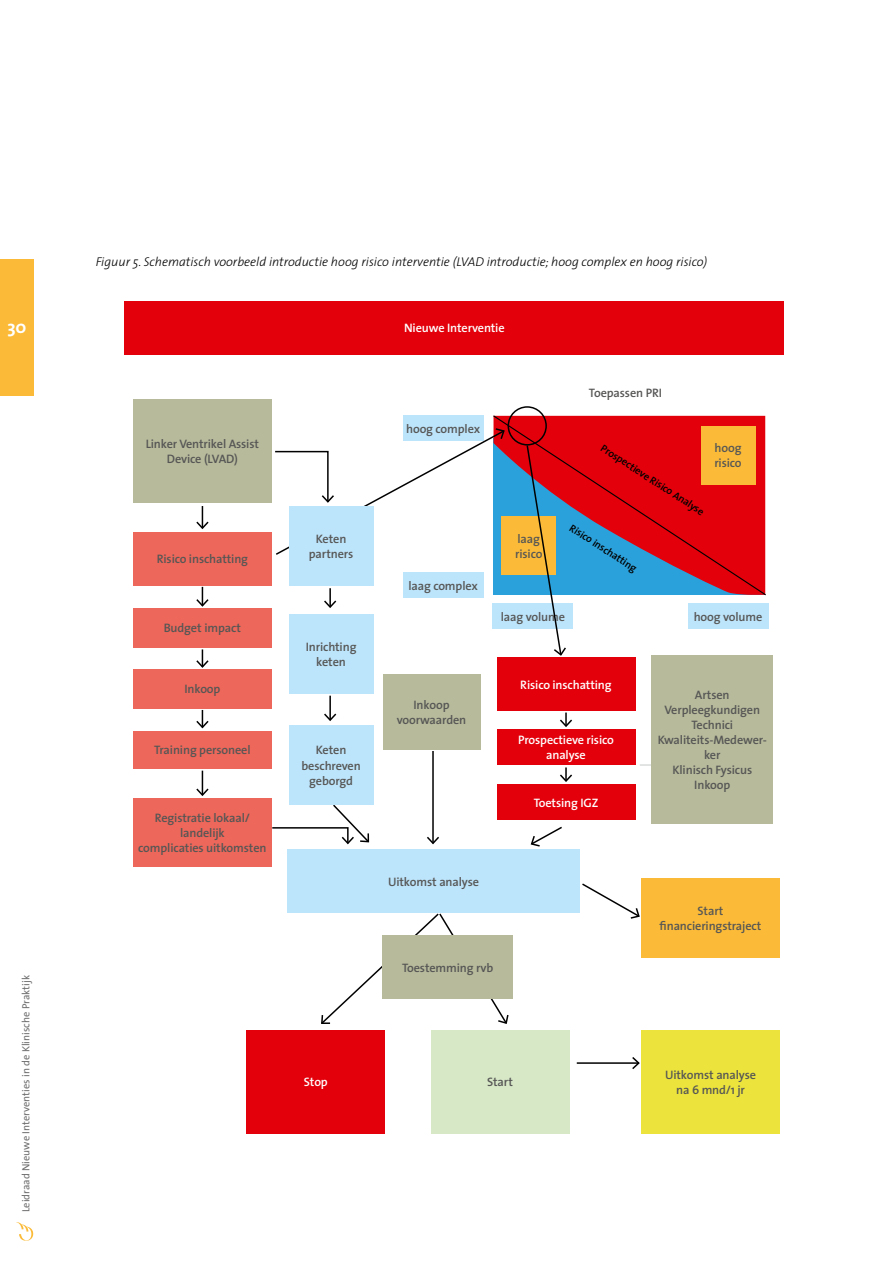
<style>
.page{position:relative;width:893px;height:1263px;background:#fff}
.page>*{position:absolute;margin:0;border:0;box-sizing:border-box;transform-origin:0 0}
.t1{font:700 18px "The Sans";color:#fff}
.t2{font:italic 300 12.75px "The Sans";color:#000}
.t3{font:600 12.3px/15px "The Sans";letter-spacing:-.01em;color:#565655;text-align:center}
.t4{font:600 12.3px/15px "The Sans";letter-spacing:-.01em;color:#fff;text-align:center}
.t5{font:10.5px "The Sans";color:#6e6e6e}
.t6{font:600 10.5px "The Sans";color:#000}
</style>
<div class="page">
<div style="left:0;top:259px;width:34px;height:136px;background:#fbbb38"></div>
<svg style="left:16px;top:1222px;width:17px;height:19px"></svg>
<div style="left:403px;top:416px;width:80px;height:25px;background:#bce4fa"></div>
<div style="left:403px;top:573px;width:80px;height:25px;background:#bce4fa"></div>
<div style="left:493px;top:604px;width:80px;height:25px;background:#bce4fa"></div>
<div style="left:688px;top:604px;width:80px;height:25px;background:#bce4fa"></div>
<svg style="left:493px;top:414px;width:273px;height:182px;background:#bc3c42"></svg>
<hr style="left:577px;top:1062px;width:62px;height:2px;background:#000">
<svg style="left:631px;top:1057px;width:9px;height:13px"></svg>
<svg style="left:640px;top:764px;width:11px;height:2px"></svg>
<svg style="left:525px;top:444px;width:42px;height:212px"></svg>
<svg style="left:321px;top:913px;width:188px;height:111px"></svg>
<div style="left:508px;top:406px;width:39px;height:40px;border:2px solid #000;border-radius:50%"></div>
<div style="left:125px;top:301px;width:659px;height:54px;background:#e3000b"></div>
<div style="left:497px;top:657px;width:138px;height:54px;background:#e3000b"></div>
<div style="left:497px;top:729px;width:138px;height:36px;background:#e3000b"></div>
<div style="left:497px;top:784px;width:138px;height:36px;background:#e3000b"></div>
<div style="left:247px;top:1029px;width:138px;height:104px;background:#e3000b"></div>
<div style="left:431px;top:1029px;width:138px;height:104px;background:#d7e8c7"></div>
<div style="left:641px;top:1029px;width:139px;height:104px;background:#ece43c"></div>
<div style="left:641px;top:878px;width:139px;height:80px;background:#fbbb38"></div>
<div style="left:133px;top:399px;width:139px;height:104px;background:#b7ba9b"></div>
<div style="left:133px;top:531px;width:139px;height:54px;background:#ed675a"></div>
<div style="left:133px;top:731px;width:139px;height:37px;background:#ed675a"></div>
<div style="left:287px;top:849px;width:293px;height:64px;background:#bce4fa"></div>
<div style="left:383px;top:935px;width:130px;height:64px;background:#b7ba9b"></div>
<div style="left:383px;top:674px;width:97px;height:75px;background:#b7ba9b"></div>
<div style="left:651px;top:656px;width:122px;height:168px;background:#b7ba9b"></div>
<div style="left:289px;top:506px;width:84px;height:79px;background:#bce4fa"></div>
<div style="left:289px;top:614px;width:84px;height:79px;background:#bce4fa"></div>
<div style="left:289px;top:725px;width:84px;height:80px;background:#bce4fa"></div>
<div style="left:133px;top:608px;width:139px;height:39px;background:#ed675a"></div>
<div style="left:133px;top:669px;width:139px;height:40px;background:#ed675a"></div>
<div style="left:133px;top:798px;width:139px;height:69px;background:#ed675a"></div>
<svg style="left:196px;top:506px;width:13px;height:24px"></svg>
<svg style="left:196px;top:587px;width:13px;height:20px"></svg>
<svg style="left:324px;top:588px;width:13px;height:20px"></svg>
<hr style="left:329px;top:696px;width:2px;height:24px;background:#000">
<svg style="left:324px;top:712px;width:13px;height:9px"></svg>
<hr style="left:432px;top:751px;width:2px;height:92px;background:#000">
<svg style="left:427px;top:835px;width:12px;height:10px"></svg>
<svg style="left:196px;top:710px;width:13px;height:19px"></svg>
<svg style="left:196px;top:649px;width:13px;height:19px"></svg>
<svg style="left:196px;top:771px;width:13px;height:25px"></svg>
<svg style="left:560px;top:712px;width:12px;height:15px"></svg>
<svg style="left:560px;top:767px;width:12px;height:15px"></svg>
<svg style="left:272px;top:805px;width:98px;height:40px"></svg>
<svg style="left:275px;top:427px;width:231px;height:129px"></svg>
<svg style="left:582px;top:883px;width:58px;height:36px"></svg>
<svg style="left:530px;top:826px;width:32px;height:21px"></svg>
<h1 class="t1" style="left:7px;top:312px;width:21px">30</h1>
<p class="t5" style="left:17px;top:1212px;width:238px;rotate:-90deg">Leidraad Nieuwe Interventies in de Klinische Praktijk</p>
<p class="t2" style="left:96px;top:251px;width:613px">Figuur 5. Schematisch voorbeeld introductie hoog risico interventie (LVAD introductie; hoog complex en hoog risico)</p>
<p class="t3" style="left:146px;top:436px;width:115px">Linker Ventrikel Assist<br>Device (LVAD)</p>
<p class="t3" style="left:157px;top:551px;width:93px">Risico inschatting</p>
<p class="t3" style="left:164px;top:620px;width:79px">Budget impact</p>
<p class="t3" style="left:184px;top:681px;width:38px">Inkoop</p>
<p class="t3" style="left:154px;top:742px;width:98px">Training personeel</p>
<p class="t3" style="left:138px;top:810px;width:130px">Registratie lokaal/ landelijk<br>complicaties uitkomsten</p>
<p class="t3" style="left:309px;top:531px;width:46px">Keten partners</p>
<p class="t3" style="left:306px;top:639px;width:52px">Inrichting keten</p>
<p class="t3" style="left:302px;top:742px;width:61px">Keten beschreven geborgd</p>
<p class="t4" style="left:404px;top:320px;width:102px">Nieuwe Interventie</p>
<p class="t3" style="left:406px;top:421px;width:76px">hoog complex</p>
<p class="t3" style="left:408px;top:578px;width:71px">laag complex</p>
<p class="t3" style="left:515px;top:531px;width:29px;text-align:left">laag risico</p>
<p class="t3" style="left:589px;top:385px;width:75px">Toepassen PRI</p>
<p class="t6" style="left:607px;top:439px;width:122px;rotate:33deg">Prospectieve Risico Analyse</p>
<p class="t6" style="left:575px;top:519px;width:80px;rotate:33deg">Risico inschatting</p>
<p class="t3" style="left:714px;top:440px;width:29px;text-align:left">hoog risico</p>
<p class="t3" style="left:501px;top:609px;width:66px">laag volume</p>
<p class="t3" style="left:694px;top:609px;width:70px">hoog volume</p>
<p class="t4" style="left:520px;top:677px;width:93px">Risico inschatting</p>
<p class="t3" style="left:397px;top:697px;width:71px">Inkoop voorwaarden</p>
<p class="t3" style="left:658px;top:687px;width:111px">Artsen<br>Verpleegkundigen<br>Technici<br>Kwaliteits-Medewer&shy;ker<br>Klinisch Fysicus<br>Inkoop</p>
<p class="t4" style="left:518px;top:732px;width:97px">Prospectieve risico analyse</p>
<p class="t4" style="left:534px;top:795px;width:66px">Toetsing IGZ</p>
<p class="t3" style="left:388px;top:874px;width:93px">Uitkomst analyse</p>
<p class="t3" style="left:402px;top:960px;width:93px">Toestemming rvb</p>
<p class="t3" style="left:660px;top:903px;width:103px">Start financieringstraject</p>
<p class="t4" style="left:304px;top:1074px;width:25px">Stop</p>
<p class="t3" style="left:487px;top:1074px;width:27px">Start</p>
<p class="t3" style="left:665px;top:1066px;width:93px">Uitkomst analyse na 6 mnd/1 jr</p>
</div>
